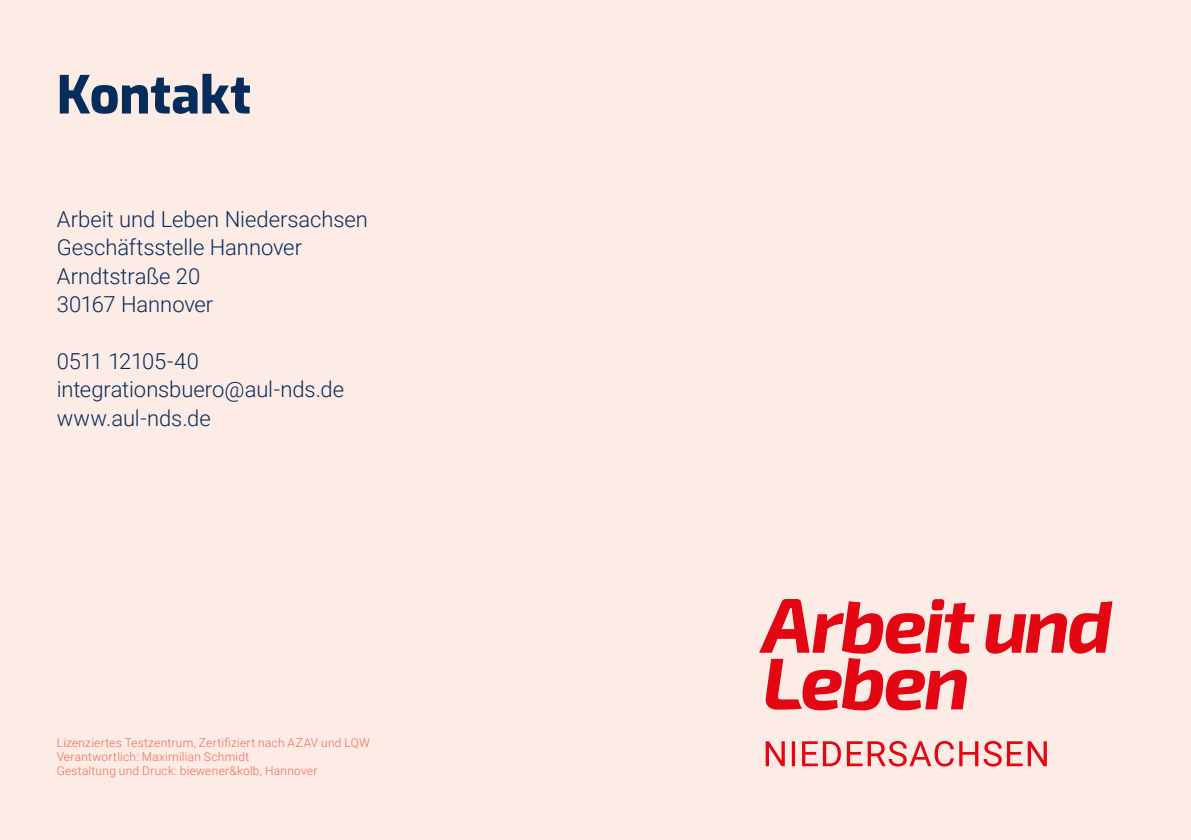
<style>
.page{position:relative;width:1191px;height:840px;background:#fff}
.page>*{position:absolute;margin:0;border:0;box-sizing:border-box;transform-origin:0 0}
.t1{font:100 52px "Exo";color:#052c5a}
.t2{font:300 22px/28.4px "Roboto";letter-spacing:-.005em;color:#052c5a}
.t3{font:300 12px/14px "Roboto";letter-spacing:.02em;color:#ed6a58}
</style>
<div class="page">
<div style="left:0;top:0;width:1191px;height:839px;background:#fdebe6"></div>
<svg style="left:985px;top:601px;width:127px;height:52px"></svg>
<svg style="left:759px;top:599px;width:215px;height:111px"></svg>
<svg style="left:765px;top:741px;width:281px;height:25px"></svg>
<h1 class="t1" style="left:57px;top:57px;width:196px">Kontakt</h1>
<p class="t2" style="left:57px;top:204px;width:313px">Arbeit und Leben Niedersachsen<br>Geschäftsstelle Hannover<br>Arndtstraße 20<br>30167 Hannover</p>
<p class="t2" style="left:57px;top:346px;width:289px">0511 12105-40 integrationsbuero@aul-nds.de www.aul-nds.de</p>
<p class="t3" style="left:57px;top:734px;width:315px">Lizenziertes Testzentrum, Zertifiziert nach AZAV und LQW<br>Verantwortlich: Maximilian Schmidt<br>Gestaltung und Druck: biewener&amp;kolb, Hannover</p>
</div>
